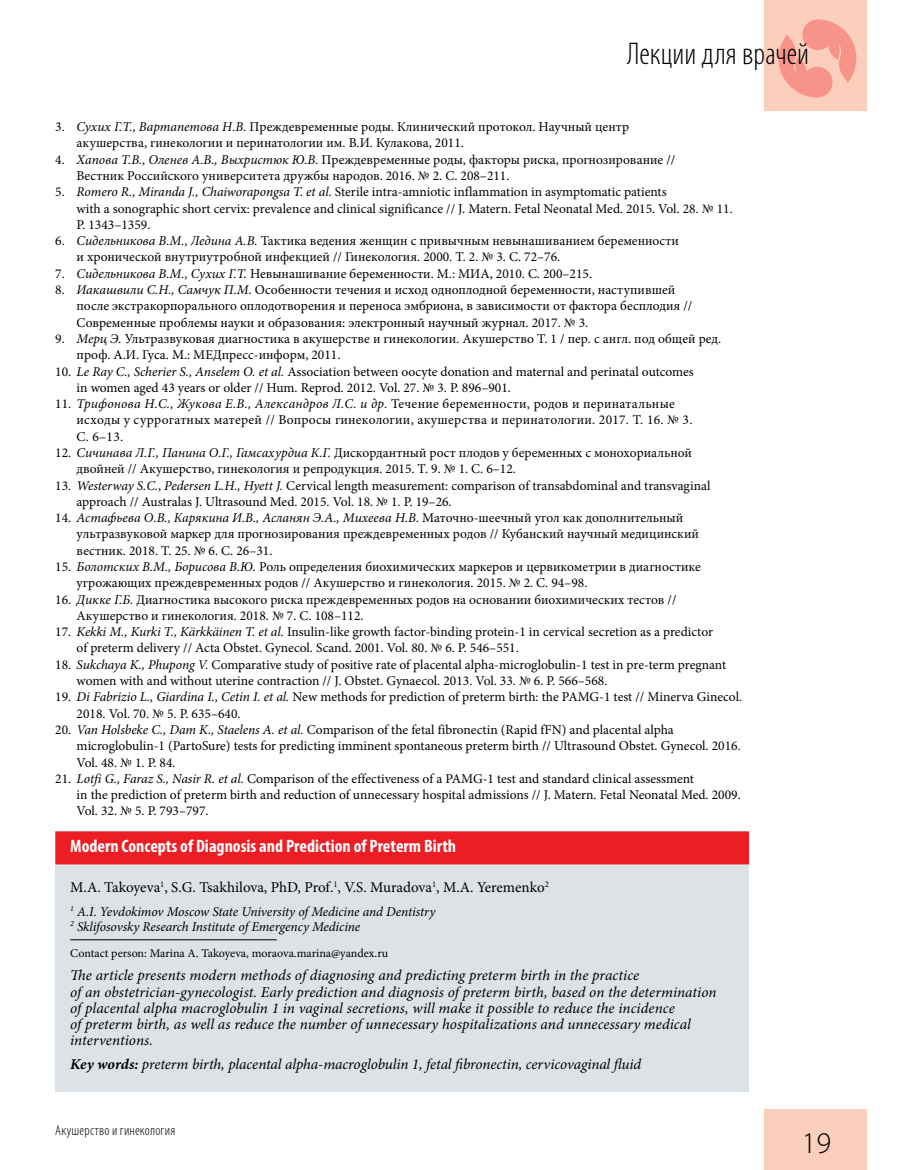
<style>
.page{position:relative;width:915px;height:1170px;background:#fff}
.page>*{position:absolute;margin:0;border:0;box-sizing:border-box;transform-origin:0 0}
.t1{font:300 condensed 31.5px "Myriad Pro";color:#000}
.t2{font:300 30px "Myriad Pro";color:#000}
.t3{font:700 condensed 18px "Myriad Pro";color:#fff}
.t4{font:italic 15px/16.2px "Minion Pro";color:#000}
.t5{font:15px "Minion Pro";color:#000}
.t6{font:300 condensed 14.25px "Myriad Pro";letter-spacing:.015em;color:#000}
.t7{font:13.5px/16.4px "Minion Pro";color:#000}
.t8{font:13.5px/16.4px "Minion Pro";letter-spacing:.02em;color:#000}
.t9{font:italic 13.5px/15px "Minion Pro";letter-spacing:-.01em;color:#000}
.t10{font:12px "Minion Pro";color:#000}
.s1{font-style:italic}
.s2{font-weight:700}
</style>
<div class="page">
<div style="left:764px;top:0;width:102px;height:111px;background:#fccebc"></div>
<div style="left:764px;top:1108px;width:102px;height:61px;background:#fccebc"></div>
<svg style="left:778px;top:19px;width:79px;height:79px"></svg>
<div style="left:55px;top:831px;width:693px;height:260px;background:#dde2e6"></div>
<div style="left:55px;top:831px;width:693px;height:33px;background:#ed1d24"></div>
<hr style="left:70px;top:939px;width:206px;height:1px;background:#000">
<h1 class="t1" style="left:627px;top:35px;width:183px">Лекции для врачей</h1>
<p class="t7" style="left:77px;top:119px;width:554px;text-indent:-21px">3. <span class="s1">Сухих Г.Т., Вартапетова Н.В.</span> Преждевременные роды. Клинический протокол. Научный центр акушерства, гинекологии и перинатологии им. В.И. Кулакова, 2011.</p>
<p class="t7" style="left:77px;top:151px;width:600px;text-indent:-21px">4. <span class="s1">Хапова Т.В., Оленев А.В., Выхристюк Ю.В.</span> Преждевременные роды, факторы риска, прогнозирование //<br>Вестник Российского университета дружбы народов. 2016. № 2. С. 208–211.</p>
<p class="t7" style="left:77px;top:184px;width:657px;text-indent:-21px">5. <span class="s1">Romero R., Miranda J., Chaiworapongsa T. et al.</span> Sterile intra-amniotic inflammation in asymptomatic patients<br>with a sonographic short cervix: prevalence and clinical significance // J. Matern. Fetal Neonatal Med. 2015. Vol. 28. № 11.<br>P. 1343–1359.</p>
<p class="t7" style="left:77px;top:233px;width:603px;text-indent:-21px">6. <span class="s1">Сидельникова В.М., Ледина A.B.</span> Тактика ведения женщин с привычным невынашиванием беременности и хронической внутриутробной инфекцией // Гинекология. 2000. Т. 2. № 3. С. 72–76.</p>
<p class="t7" style="left:55px;top:265px;width:538px">7. <span class="s1">Сидельникова В.М., Сухих Г.Т.</span> Невынашивание беременности. М.: МИА, 2010. С. 200–215.</p>
<p class="t7" style="left:77px;top:281px;width:617px;text-indent:-21px">8. <span class="s1">Иакашвили С.Н., Самчук П.М.</span> Особенности течения и исход одноплодной беременности, наступившей после экстракорпорального оплодотворения и переноса эмбриона, в зависимости от фактора бесплодия //<br>Современные проблемы науки и образования: электронный научный журнал. 2017. № 3.</p>
<p class="t7" style="left:77px;top:330px;width:646px;text-indent:-21px">9. <span class="s1">Мерц Э.</span> Ультразвуковая диагностика в акушерстве и гинекологии. Акушерство Т. 1 / пер. с англ. под общей ред. проф. А.И. Гуса. М.: МЕДпресс-информ, 2011.</p>
<p class="t7" style="left:77px;top:363px;width:618px;text-indent:-21px">10. <span class="s1">Le Ray С., Scherier S., Anselem O. et al.</span> Association between oocyte donation and maternal and perinatal outcomes in women aged 43 years or older // Hum. Reprod. 2012. Vol. 27. № 3. P. 896–901.</p>
<p class="t8" style="left:77px;top:395px;width:617px;text-indent:-21px">11. <span class="s1">Трифонова Н.С., Жукова Е.В., Александров Л.С. и др.</span> Течение беременности, родов и перинатальные исходы у суррогатных матерей // Вопросы гинекологии, акушерства и перинатологии. 2017. Т. 16. № 3.<br>С. 6–13.</p>
<p class="t7" style="left:77px;top:444px;width:616px;text-indent:-21px">12. <span class="s1">Сичинава Л.Г., Панина О.Г., Гамсахурдиа К.Г.</span> Дискордантный рост плодов у беременных с монохориальной двойней // Акушерство, гинекология и репродукция. 2015. Т. 9. № 1. С. 6–12.</p>
<p class="t7" style="left:77px;top:477px;width:635px;text-indent:-21px">13. <span class="s1">Westerway S.C</span>., <span class="s1">Pedersen L.H., Hyett J.</span> Cervical length measurement: comparison of transabdominal and transvaginal approach // Australas J. Ultrasound Med. 2015. Vol. 18. № 1. P. 19–26.</p>
<p class="t7" style="left:77px;top:509px;width:623px;text-indent:-21px">14. <span class="s1">Астафьева О.В., Карякина И.В., Асланян Э.А., Михеева Н.В.</span> Маточно-шеечный угол как дополнительный ультразвуковой маркер для прогнозирования преждевременных родов // Кубанский научный медицинский вестник. 2018. Т. 25. № 6. С. 26–31.</p>
<p class="t7" style="left:77px;top:558px;width:625px;text-indent:-21px">15. <span class="s1">Болотских В.М., Борисова В.Ю.</span> Роль определения биохимических маркеров и цервикометрии в диагностике угрожающих преждевременных родов // Акушерство и гинекология. 2015. № 2. С. 94–98.</p>
<p class="t7" style="left:77px;top:591px;width:601px;text-indent:-21px">16. <span class="s1">Дикке Г.Б.</span> Диагностика высокого риска преждевременных родов на основании биохимических тестов //<br>Акушерство и гинекология. 2018. № 7. С. 108–112.</p>
<p class="t7" style="left:77px;top:623px;width:637px;text-indent:-21px">17. <span class="s1">Kekki M., Kurki T., Kärkkäinen T. et al.</span> Insulin-like growth factor-binding protein-1 in cervical secretion as a predictor of preterm delivery // Acta Obstet. Gynecol. Scand. 2001. Vol. 80. № 6. P. 546–551.</p>
<p class="t7" style="left:77px;top:656px;width:651px;text-indent:-21px">18. <span class="s1">Sukchaya K., Phupong V.</span> Comparative study of positive rate of placental alpha-microglobulin-1 test in pre-term pregnant women with and without uterine contraction // J. Obstet. Gynaecol. 2013. Vol. 33. № 6. P. 566–568.</p>
<p class="t7" style="left:77px;top:688px;width:666px;text-indent:-21px">19. <span class="s1">Di Fabrizio L., Giardina I., Cetin I. et al.</span> New methods for prediction of preterm birth: the PAMG-1 test // Minerva Ginecol.<br>2018. Vol. 70. № 5. P. 635–640.</p>
<p class="t7" style="left:77px;top:721px;width:665px;text-indent:-21px">20. <span class="s1">Van Holsbeke C., Dam K., Staelens A. et al.</span> Comparison of the fetal fibronectin (Rapid fFN) and placental alpha microglobulin-1 (PartoSure) tests for predicting imminent spontaneous preterm birth // Ultrasound Obstet. Gynecol. 2016.<br>Vol. 48. № 1. P. 84.</p>
<p class="t7" style="left:77px;top:770px;width:665px;text-indent:-21px">21. <span class="s1">Lotfi G., Faraz S., Nasir R. et al.</span> Comparison of the effectiveness of a PAMG-1 test and standard clinical assessment<br>in the prediction of preterm birth and reduction of unnecessary hospital admissions // J. Matern. Fetal Neonatal Med. 2009.<br>Vol. 32. № 5. P. 793–797.</p>
<h3 class="t3" style="left:70px;top:834px;width:387px">Modern Concepts of Diagnosis and Prediction of Preterm Birth</h3>
<p class="t5" style="left:70px;top:877px;width:480px">М.А. Takoyeva<sup>1</sup>, S.G. Tsakhilova, PhD, Prof.<sup>1</sup>, V.S. Muradova<sup>1</sup>, М.А. Yeremenko<sup>2</sup></p>
<p class="t9" style="left:70px;top:903px;width:366px"><sup>1</sup> A.I. Yevdokimov Moscow State University of Medicine and Dentistry<br><sup>2</sup> Sklifosovsky Research Institute of Emergency Medicine</p>
<p class="t10" style="left:70px;top:945px;width:319px">Contact person: Marina A. Takoyeva, moraova.marina@yandex.ru</p>
<p class="t4" style="left:70px;top:967px;width:647px">The article presents modern methods of diagnosing and predicting preterm birth in the practice<br>of an obstetrician-gynecologist. Early prediction and diagnosis of preterm birth, based on the determination of placental alpha macroglobulin 1 in vaginal secretions, will make it possible to reduce the incidence<br>of preterm birth, as well as reduce the number of unnecessary hospitalizations and unnecessary medical interventions.</p>
<p class="t4" style="left:70px;top:1055px;width:572px"><span class="s2">Key words:</span> preterm birth, placental alpha-macroglobulin 1, fetal fibronectin, cervicovaginal fluid</p>
<p class="t6" style="left:55px;top:1121px;width:121px">Акушерство и гинекология</p>
<h2 class="t2" style="left:801px;top:1125px;width:31px">19</h2>
</div>
